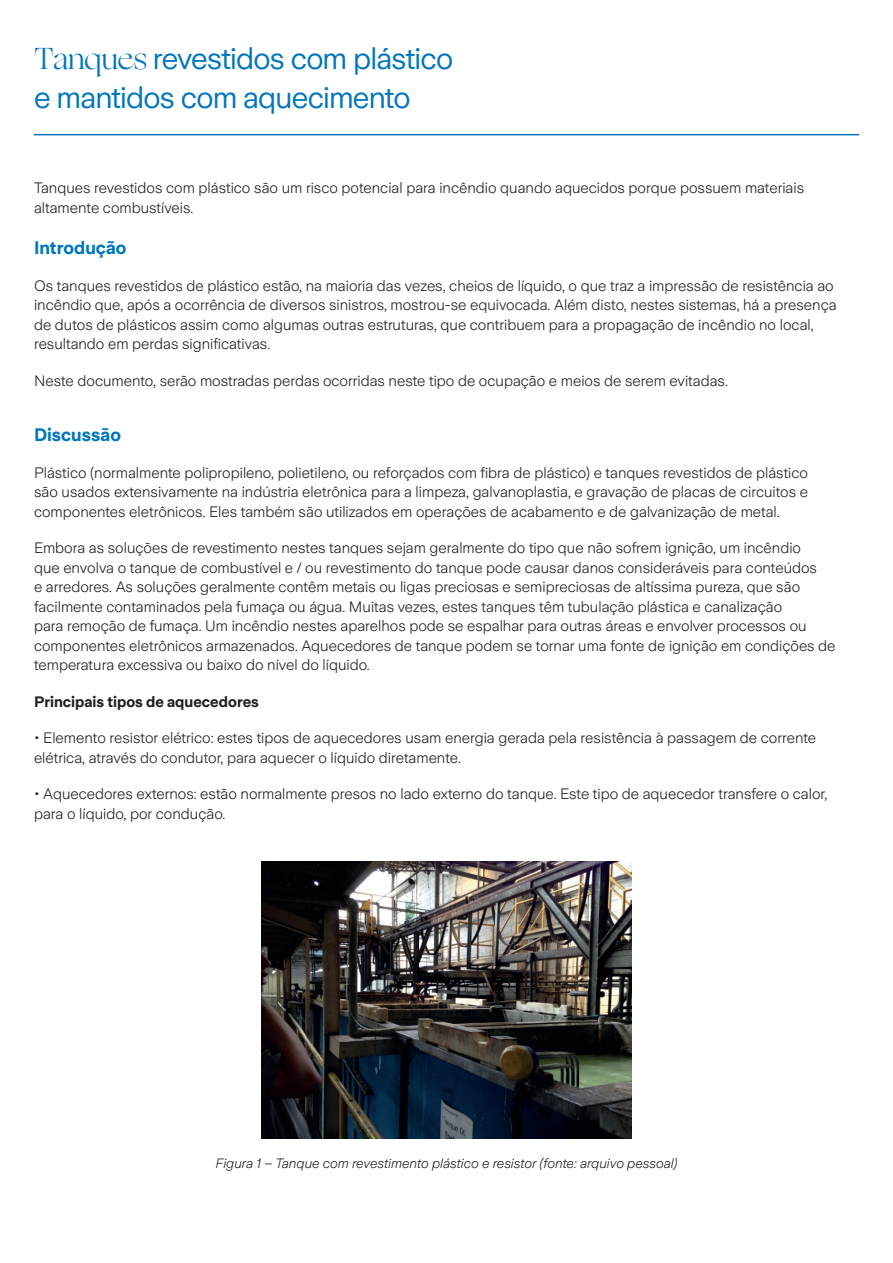
<style>
.page{position:relative;width:893px;height:1263px;background:#fff}
.page>*{position:absolute;margin:0;border:0;box-sizing:border-box;transform-origin:0 0}
.t1{font:30px/39px "Zurich Sans";letter-spacing:-.025em;color:#0076be}
.t2{font:700 18px "Zurich Sans";color:#0076be}
.t3{font:300 15px/19.5px "Zurich Sans";color:#231f20}
.t4{font:700 15px "Zurich Sans";color:#231f20}
.t5{font:italic 300 13.5px "Zurich Sans";color:#231f20}
.s1{font-family:"Ogg"}
</style>
<div class="page">
<hr style="left:34px;top:134px;width:825px;height:1px;background:#0076be">
<img style="left:261px;top:861px;width:370px;height:277px">
<h1 class="t1" style="left:34px;top:40px;width:421px"><span class="s1">Tanques</span> revestidos com plástico e mantidos com aquecimento</h1>
<p class="t3" style="left:34px;top:179px;width:772px">Tanques revestidos com plástico são um risco potencial para incêndio quando aquecidos porque possuem materiais altamente combustíveis.</p>
<p class="t2" style="left:34px;top:238px;width:94px">Introdução</p>
<p class="t3" style="left:34px;top:276px;width:804px">Os tanques revestidos de plástico estão, na maioria das vezes, cheios de líquido, o que traz a impressão de resistência ao incêndio que, após a ocorrência de diversos sinistros, mostrou-se equivocada. Além disto, nestes sistemas, há a presença de dutos de plásticos assim como algumas outras estruturas, que contribuem para a propagação de incêndio no local, resultando em perdas significativas.</p>
<p class="t3" style="left:34px;top:371px;width:695px">Neste documento, serão mostradas perdas ocorridas neste tipo de ocupação e meios de serem evitadas.</p>
<p class="t2" style="left:34px;top:425px;width:88px">Discussão</p>
<p class="t3" style="left:34px;top:463px;width:776px;text-align:justify">Plástico (normalmente polipropileno, polietileno, ou reforçados com fibra de plástico) e tanques revestidos de plástico são usados extensivamente na indústria eletrônica para a limpeza, galvanoplastia, e gravação de placas de circuitos e componentes eletrônicos. Eles também são utilizados em operações de acabamento e de galvanização de metal.</p>
<p class="t3" style="left:34px;top:538px;width:803px">Embora as soluções de revestimento nestes tanques sejam geralmente do tipo que não sofrem ignição, um incêndio<br>que envolva o tanque de combustível e / ou revestimento do tanque pode causar danos consideráveis para conteúdos<br>e arredores. As soluções geralmente contêm metais ou ligas preciosas e semipreciosas de altíssima pureza, que são facilmente contaminados pela fumaça ou água. Muitas vezes, estes tanques têm tubulação plástica e canalização<br>para remoção de fumaça. Um incêndio nestes aparelhos pode se espalhar para outras áreas e envolver processos ou componentes eletrônicos armazenados. Aquecedores de tanque podem se tornar uma fonte de ignição em condições de temperatura excessiva ou baixo do nível do líquido.</p>
<p class="t4" style="left:34px;top:693px;width:226px">Principais tipos de aquecedores</p>
<p class="t3" style="left:34px;top:728px;width:784px">• Elemento resistor elétrico: estes tipos de aquecedores usam energia gerada pela resistência à passagem de corrente elétrica, através do condutor, para aquecer o líquido diretamente.</p>
<p class="t3" style="left:34px;top:784px;width:795px">• Aquecedores externos: estão normalmente presos no lado externo do tanque. Este tipo de aquecedor transfere o calor, para o líquido, por condução.</p>
<p class="t5" style="left:215px;top:1156px;width:463px">Figura 1 – Tanque com revestimento plástico e resistor (fonte: arquivo pessoal)</p>
</div>
